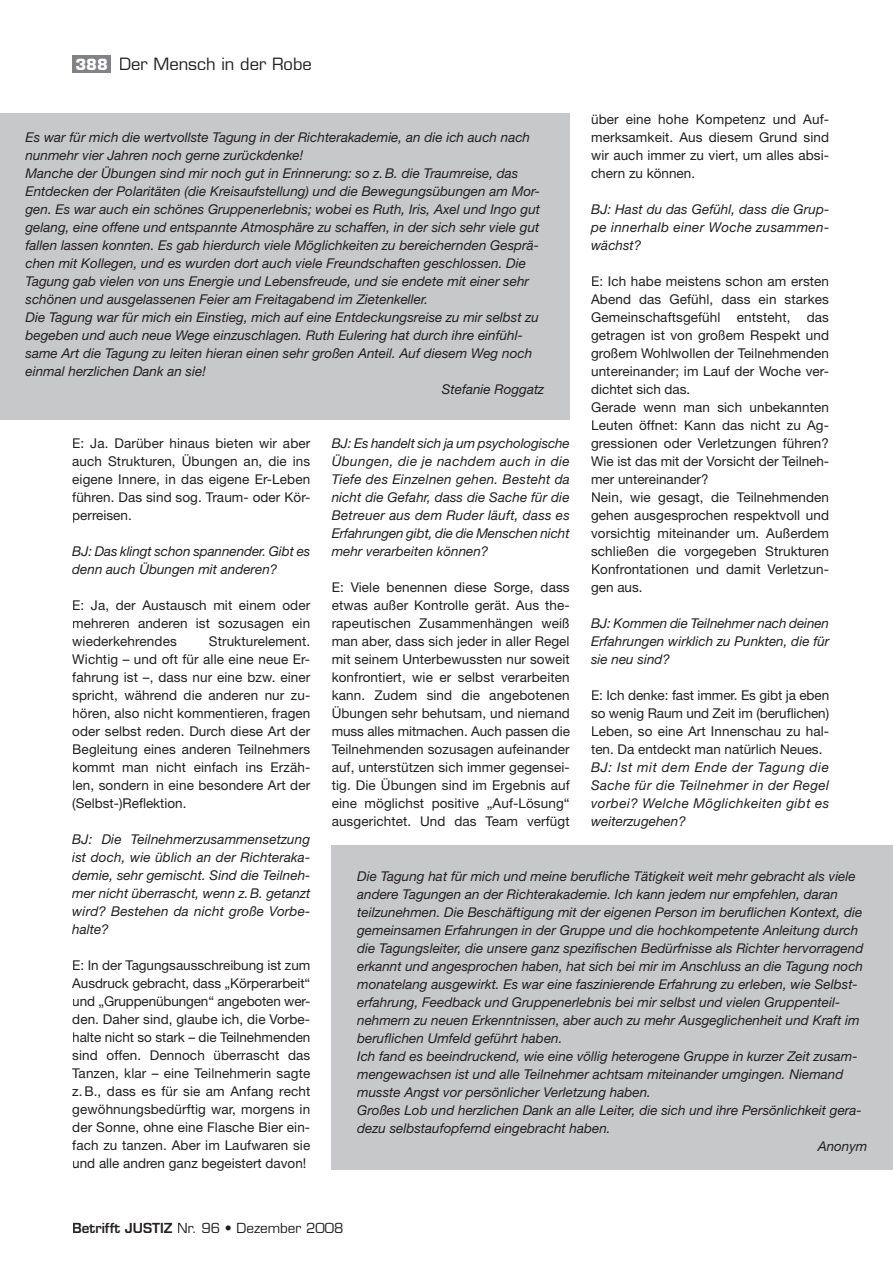
<style>
.page{position:relative;width:893px;height:1263px;background:#fff}
.page>*{position:absolute;margin:0;border:0;box-sizing:border-box;transform-origin:0 0}
.t1{font:16.5px "Eurostile";color:#231f20}
.t2{font:700 15px "Eurostile";color:#fff}
.t3{font:italic 13.5px/18px "Helvetica Neue";color:#231f20;text-align:justify}
.t4{font:13.5px/18px "Helvetica Neue";letter-spacing:.01em;color:#231f20;text-align:justify}
.t5{font:13.5px "Eurostile";color:#231f20}
.s1{font-weight:600}
</style>
<div class="page">
<div style="left:332px;top:845px;width:561px;height:324px;background:#c7c8ca"></div>
<div style="left:0;top:114px;width:570px;height:306px;background:#c7c8ca"></div>
<div style="left:73px;top:55px;width:38px;height:17px;background:#808285"></div>
<p class="t2" style="left:76px;top:55px;width:34px">388</p>
<p class="t1" style="left:119px;top:54px;width:194px">Der Mensch in der Robe</p>
<p class="t4" style="left:591px;top:110px;width:240px">über eine hohe Kompetenz und Auf&shy;merksamkeit. Aus diesem Grund sind wir auch immer zu viert, um alles absi&shy;chern zu können.</p>
<p class="t3" style="left:591px;top:200px;width:240px">BJ: Hast du das Gefühl, dass die Grup&shy;pe innerhalb einer Woche zusammen&shy;wächst?</p>
<p class="t4" style="left:591px;top:272px;width:240px;text-align:left">E: Ich habe meistens schon am ersten Abend das Gefühl, dass ein starkes Gemeinschaftsgefühl entsteht, das getragen ist von großem Respekt und großem Wohlwollen der Teilnehmenden untereinander; im Lauf der Woche ver&shy;dichtet sich das.<br>Gerade wenn man sich unbekannten Leuten öffnet: Kann das nicht zu Ag&shy;gressionen oder Verletzungen führen?<br>Wie ist das mit der Vorsicht der Teilneh&shy;mer untereinander?<br>Nein, wie gesagt, die Teilnehmenden gehen ausgesprochen respektvoll und vorsichtig miteinander um. Außerdem schließen die vorgegeben Strukturen Konfrontationen und damit Verletzun&shy;gen aus.</p>
<p class="t3" style="left:591px;top:614px;width:240px">BJ: Kommen die Teilnehmer nach deinen Erfahrungen wirklich zu Punkten, die für sie neu sind?</p>
<p class="t4" style="left:591px;top:686px;width:240px">E: Ich denke: fast immer. Es gibt ja eben so wenig Raum und Zeit im (beruflichen)<br>Leben, so eine Art Innenschau zu hal&shy;ten. Da entdeckt man natürlich Neues.</p>
<p class="t3" style="left:591px;top:758px;width:240px">BJ: Ist mit dem Ende der Tagung die Sache für die Teilnehmer in der Regel vorbei? Welche Möglichkeiten gibt es weiterzugehen?</p>
<p class="t3" style="left:26px;top:128px;width:506px">Es war für mich die wertvollste Tagung in der Richterakademie, an die ich auch nach</p>
<p class="t3" style="left:26px;top:146px;width:279px">nunmehr vier Jahren noch gerne zurückdenke!</p>
<p class="t3" style="left:26px;top:164px;width:494px">Manche der Übungen sind mir noch gut in Erinnerung: so z. B. die Traumreise, das</p>
<p class="t3" style="left:26px;top:182px;width:516px">Entdecken der Polaritäten (die Kreisaufstellung) und die Bewegungsübungen am Mor-</p>
<p class="t3" style="left:26px;top:200px;width:516px">gen. Es war auch ein schönes Gruppenerlebnis; wobei es Ruth, Iris, Axel und Ingo gut</p>
<p class="t3" style="left:26px;top:218px;width:515px">gelang, eine offene und entspannte Atmosphäre zu schaffen, in der sich sehr viele gut</p>
<p class="t3" style="left:26px;top:236px;width:515px">fallen lassen konnten. Es gab hierdurch viele Möglichkeiten zu bereichernden Gesprä-</p>
<p class="t3" style="left:26px;top:254px;width:502px">chen mit Kollegen, und es wurden dort auch viele Freundschaften geschlossen. Die</p>
<p class="t3" style="left:26px;top:272px;width:505px">Tagung gab vielen von uns Energie und Lebensfreude, und sie endete mit einer sehr</p>
<p class="t3" style="left:26px;top:290px;width:404px">schönen und ausgelassenen Feier am Freitagabend im Zietenkeller.</p>
<p class="t3" style="left:26px;top:308px;width:515px">Die Tagung war für mich ein Einstieg, mich auf eine Entdeckungsreise zu mir selbst zu</p>
<p class="t3" style="left:26px;top:326px;width:499px">begeben und auch neue Wege einzuschlagen. Ruth Eulering hat durch ihre einfühl-</p>
<p class="t3" style="left:26px;top:344px;width:508px">same Art die Tagung zu leiten hieran einen sehr großen Anteil. Auf diesem Weg noch</p>
<p class="t3" style="left:26px;top:362px;width:182px">einmal herzlichen Dank an sie!</p>
<p class="t3" style="left:442px;top:380px;width:104px">Stefanie Roggatz</p>
<p class="t4" style="left:72px;top:434px;width:240px">E: Ja. Darüber hinaus bieten wir aber auch Strukturen, Übungen an, die ins eigene Innere, in das eigene Er-Leben führen. Das sind sog. Traum- oder Kör&shy;perreisen.</p>
<p class="t3" style="left:72px;top:542px;width:240px">BJ: Das klingt schon spannender. Gibt es denn auch Übungen mit anderen?</p>
<p class="t4" style="left:72px;top:596px;width:239px">E: Ja, der Austausch mit einem oder mehreren anderen ist sozusagen ein wiederkehrendes</p>
<p class="t3" style="left:332px;top:434px;width:240px">BJ: Es handelt sich ja um psychologische Übungen, die je nachdem auch in die Tiefe des Einzelnen gehen. Besteht da nicht die Gefahr, dass die Sache für die Betreuer aus dem Ruder läuft, dass es Erfahrungen gibt, die die Menschen nicht mehr verarbeiten können?</p>
<p class="t4" style="left:332px;top:578px;width:240px">E: Viele benennen diese Sorge, dass etwas außer Kontrolle gerät. Aus the&shy;rapeutischen Zusammenhängen weiß man aber, dass sich jeder in aller Regel mit seinem Unterbewussten nur soweit konfrontiert, wie er selbst verarbeiten kann. Zudem sind die angebotenen Übungen sehr behutsam, und niemand muss alles mitmachen. Auch passen die Teilnehmenden sozusagen aufeinander auf, unterstützen sich immer gegensei&shy;tig. Die Übungen sind im Ergebnis auf eine möglichst positive „Auf-Lösung“ ausgerichtet. Und das Team verfügt</p>
<p class="t4" style="left:72px;top:632px;width:240px;text-indent:137px">Strukturelement.<br>Wichtig – und oft für alle eine neue Er&shy;fahrung ist –, dass nur eine bzw. einer spricht, während die anderen nur zu&shy;hören, also nicht kommentieren, fragen oder selbst reden. Durch diese Art der Begleitung eines anderen Teilnehmers kommt man nicht einfach ins Erzäh&shy;len, sondern in eine besondere Art der (Selbst-)Reflektion.</p>
<p class="t3" style="left:72px;top:830px;width:240px">BJ: Die Teilnehmerzusammensetzung ist doch, wie üblich an der Richteraka&shy;demie, sehr gemischt. Sind die Teilneh&shy;mer nicht überrascht, wenn z. B. getanzt wird? Bestehen da nicht große Vorbe&shy;halte?</p>
<p class="t4" style="left:72px;top:956px;width:240px">E: In der Tagungsausschreibung ist zum Ausdruck gebracht, dass „Körperarbeit“ und „Gruppenübungen“ angeboten wer&shy;den. Daher sind, glaube ich, die Vorbe&shy;halte nicht so stark – die Teilnehmenden sind offen. Dennoch überrascht das Tanzen, klar – eine Teilnehmerin sagte z. B., dass es für sie am Anfang recht gewöhnungsbedürftig war, morgens in der Sonne, ohne eine Flasche Bier ein&shy;fach zu tanzen. Aber im Laufwaren sie und alle andren ganz begeistert davon!</p>
<p class="t3" style="left:357px;top:867px;width:500px">Die Tagung hat für mich und meine berufliche Tätigkeit weit mehr gebracht als viele</p>
<p class="t3" style="left:357px;top:885px;width:482px">andere Tagungen an der Richterakademie. Ich kann jedem nur empfehlen, daran</p>
<p class="t3" style="left:357px;top:903px;width:507px">teilzunehmen. Die Beschäftigung mit der eigenen Person im beruflichen Kontext, die</p>
<p class="t3" style="left:357px;top:921px;width:503px">gemeinsamen Erfahrungen in der Gruppe und die hochkompetente Anleitung durch</p>
<p class="t3" style="left:357px;top:939px;width:508px">die Tagungsleiter, die unsere ganz spezifischen Bedürfnisse als Richter hervorragend</p>
<p class="t3" style="left:357px;top:957px;width:507px">erkannt und angesprochen haben, hat sich bei mir im Anschluss an die Tagung noch</p>
<p class="t3" style="left:357px;top:975px;width:502px">monatelang ausgewirkt. Es war eine faszinierende Erfahrung zu erleben, wie Selbst-</p>
<p class="t3" style="left:357px;top:993px;width:485px">erfahrung, Feedback und Gruppenerlebnis bei mir selbst und vielen Gruppenteil-</p>
<p class="t3" style="left:357px;top:1011px;width:504px">nehmern zu neuen Erkenntnissen, aber auch zu mehr Ausgeglichenheit und Kraft im</p>
<p class="t3" style="left:357px;top:1029px;width:207px">beruflichen Umfeld geführt haben.</p>
<p class="t3" style="left:357px;top:1047px;width:502px">Ich fand es beeindruckend, wie eine völlig heterogene Gruppe in kurzer Zeit zusam-</p>
<p class="t3" style="left:357px;top:1065px;width:488px">mengewachsen ist und alle Teilnehmer achtsam miteinander umgingen. Niemand</p>
<p class="t3" style="left:357px;top:1083px;width:295px">musste Angst vor persönlicher Verletzung haben.</p>
<p class="t3" style="left:357px;top:1101px;width:506px">Großes Lob und herzlichen Dank an alle Leiter, die sich und ihre Persönlichkeit gera-</p>
<p class="t3" style="left:357px;top:1119px;width:255px">dezu selbstaufopfernd eingebracht haben.</p>
<p class="t3" style="left:818px;top:1137px;width:51px">Anonym</p>
<p class="t5" style="left:72px;top:1220px;width:273px"><span class="s1">Betrifft JUSTIZ</span> Nr. 96 • Dezember 2008</p>
</div>
